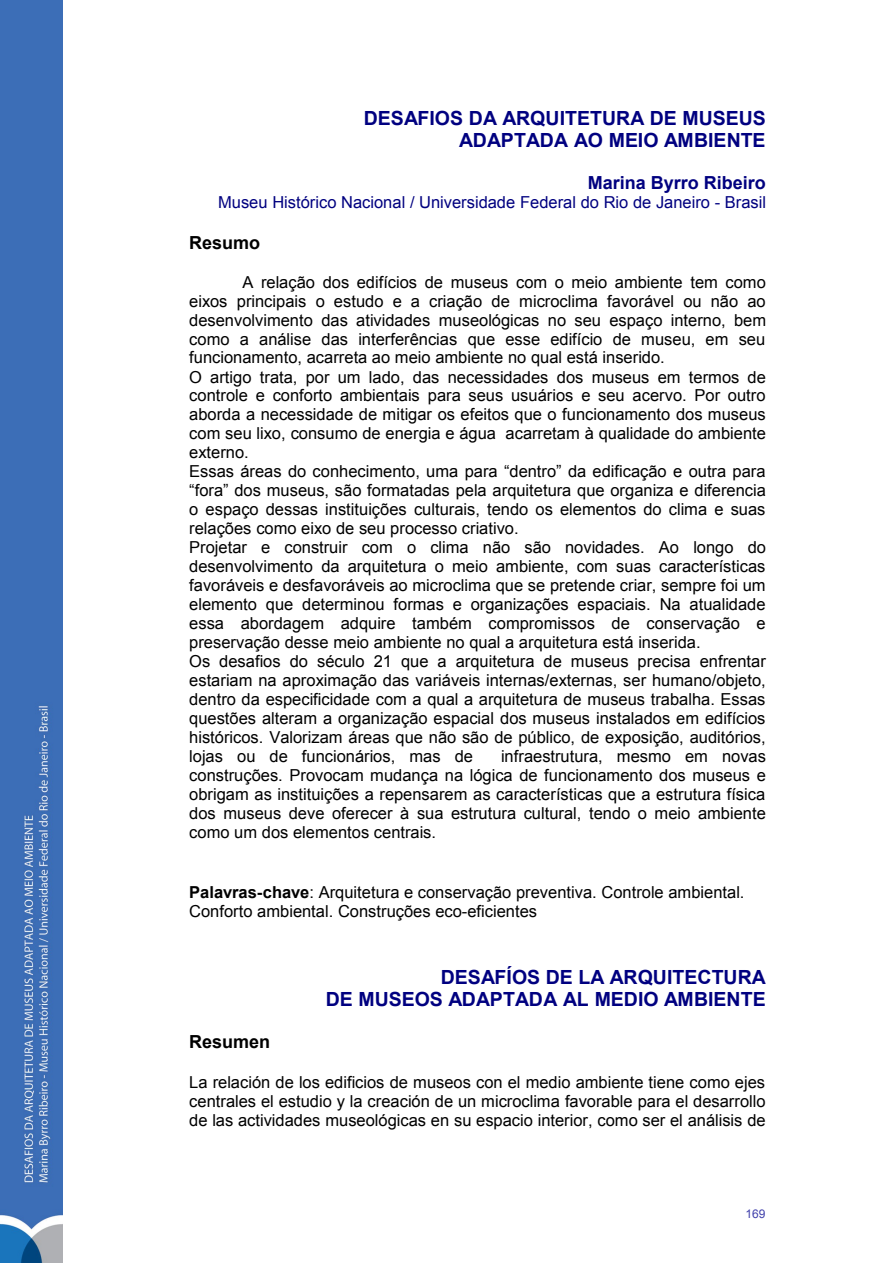
<style>
.page{position:relative;width:893px;height:1263px;background:#fff}
.page>*{position:absolute;margin:0;border:0;box-sizing:border-box;transform-origin:0 0}
.t1{font:700 19.5px/22.5px "Arial";color:#000080;text-align:right}
.t2{font:700 18px "Arial";color:#000080}
.t3{font:700 18px "Arial";color:#000}
.t4{font:16.5px/19px "Arial";color:#000}
.t5{font:16.5px "Arial";color:#000080}
.t6{font:12px "Arial";color:#4040ab}
.s1{font-weight:700}
</style>
<div class="page">
<img style="left:0;top:0;width:62px;height:1263px">
<p class="t1" style="left:364px;top:107px;width:403px">DESAFIOS DA ARQUITETURA DE MUSEUS<br>ADAPTADA AO MEIO AMBIENTE</p>
<p class="t2" style="left:588px;top:173px;width:179px">Marina Byrro Ribeiro</p>
<p class="t5" style="left:218px;top:193px;width:549px">Museu Histórico Nacional / Universidade Federal do Rio de Janeiro - Brasil</p>
<p class="t3" style="left:189px;top:233px;width:72px">Resumo</p>
<p class="t4" style="left:189px;top:272px;width:578px;text-indent:53px">A relação dos edifícios de museus com o meio ambiente tem como eixos principais o estudo e a criação de microclima favorável ou não ao desenvolvimento das atividades museológicas no seu espaço interno, bem como a análise das interferências que esse edifício de museu, em seu funcionamento, acarreta ao meio ambiente no qual está inserido.<br>O artigo trata, por um lado, das necessidades dos museus em termos de controle e conforto ambientais para seus usuários e seu acervo. Por outro aborda a necessidade de mitigar os efeitos que o funcionamento dos museus com seu lixo, consumo de energia e água acarretam à qualidade do ambiente externo.<br>Essas áreas do conhecimento, uma para “dentro” da edificação e outra para “fora” dos museus, são formatadas pela arquitetura que organiza e diferencia o espaço dessas instituições culturais, tendo os elementos do clima e suas relações como eixo de seu processo criativo.<br>Projetar e construir com o clima não são novidades. Ao longo do desenvolvimento da arquitetura o meio ambiente, com suas características favoráveis e desfavoráveis ao microclima que se pretende criar, sempre foi um elemento que determinou formas e organizações espaciais. Na atualidade essa abordagem adquire também compromissos de conservação e preservação desse meio ambiente no qual a arquitetura está inserida.<br>Os desafios do século 21 que a arquitetura de museus precisa enfrentar estariam na aproximação das variáveis internas/externas, ser humano/objeto, dentro da especificidade com a qual a arquitetura de museus trabalha. Essas questões alteram a organização espacial dos museus instalados em edifícios históricos. Valorizam áreas que não são de público, de exposição, auditórios, lojas ou de funcionários, mas de</p>
<p class="t4" style="left:189px;top:747px;width:578px;text-align:justify;text-indent:312px">infraestrutura, mesmo em novas construções. Provocam mudança na lógica de funcionamento dos museus e obrigam as instituições a repensarem as características que a estrutura física dos museus deve oferecer à sua estrutura cultural, tendo o meio ambiente como um dos elementos centrais.</p>
<p class="t4" style="left:189px;top:883px;width:556px"><span class="s1">Palavras-chave</span>: Arquitetura e conservação preventiva. Controle ambiental.<br>Conforto ambiental. Construções eco-eficientes</p>
<p class="t1" style="left:326px;top:966px;width:441px">DESAFÍOS DE LA ARQUITECTURA<br>DE MUSEOS ADAPTADA AL MEDIO AMBIENTE</p>
<p class="t3" style="left:189px;top:1032px;width:83px">Resumen</p>
<p class="t4" style="left:189px;top:1073px;width:578px;text-align:justify">La relación de los edificios de museos con el medio ambiente tiene como ejes centrales el estudio y la creación de un microclima favorable para el desarrollo de las actividades museológicas en su espacio interior, como ser el análisis de</p>
<p class="t6" style="left:745px;top:1206px;width:22px">169</p>
</div>
